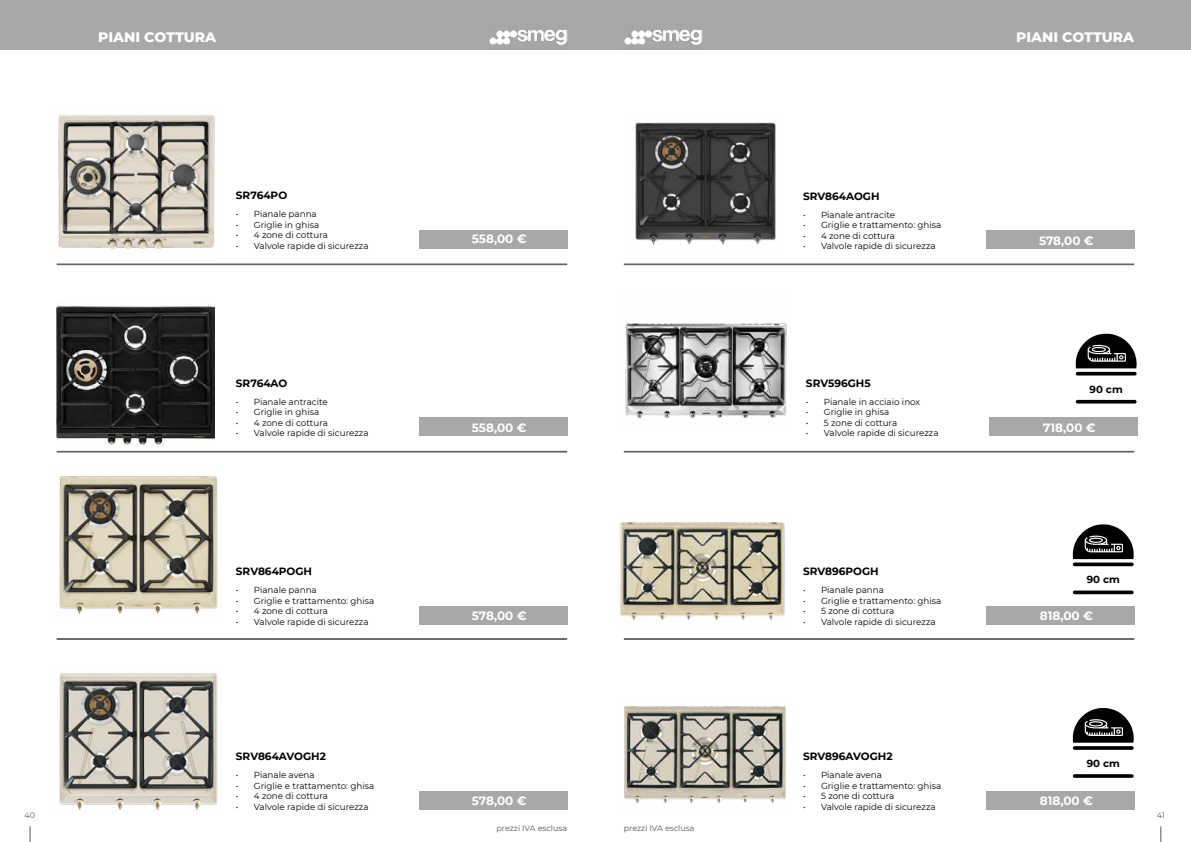
<style>
.page{position:relative;width:1191px;height:842px;background:#fff}
.page>*{position:absolute;margin:0;border:0;box-sizing:border-box;transform-origin:0 0}
.t1{font:800 14px "Montserrat";color:#fff}
.t2{font:700 12px "Montserrat";color:#fff}
.t3{font:700 10.5px "Montserrat";color:#000}
.t4{font:700 10.2px "Montserrat";color:#000}
.t5{font:8.8px "Montserrat";color:#000}
.t6{font:8px "Montserrat";color:#575756}
</style>
<div class="page">
<div style="left:595px;top:0;width:596px;height:50px;background:#a8a8a7"></div>
<div style="left:0;top:0;width:595px;height:50px;background:#a8a8a7"></div>
<svg style="left:30px;top:826px;width:1px;height:16px"></svg>
<svg style="left:1160px;top:826px;width:1px;height:16px"></svg>
<img style="left:624px;top:29px;width:78px;height:16px">
<img style="left:489px;top:29px;width:78px;height:16px">
<div style="left:986px;top:230px;width:148px;height:19px;background:#a8a8a7"></div>
<img style="left:635px;top:122px;width:141px;height:123px">
<hr style="left:57px;top:264px;width:510px;height:1px;background:#575756">
<hr style="left:57px;top:265px;width:510px;height:1px;background:#575756">
<hr style="left:57px;top:638px;width:510px;height:1px;background:#575756">
<hr style="left:57px;top:639px;width:510px;height:1px;background:#575756">
<div style="left:419px;top:606px;width:148px;height:19px;background:#a8a8a7"></div>
<img style="left:59px;top:476px;width:159px;height:138px">
<div style="left:419px;top:417px;width:148px;height:19px;background:#a8a8a7"></div>
<img style="left:57px;top:305px;width:157px;height:146px">
<hr style="left:624px;top:264px;width:510px;height:1px;background:#575756">
<hr style="left:624px;top:265px;width:510px;height:1px;background:#575756">
<hr style="left:624px;top:638px;width:510px;height:1px;background:#575756">
<hr style="left:624px;top:639px;width:510px;height:1px;background:#575756">
<hr style="left:624px;top:451px;width:510px;height:1px;background:#575756">
<hr style="left:624px;top:452px;width:510px;height:1px;background:#575756">
<img style="left:619px;top:522px;width:166px;height:99px">
<div style="left:986px;top:606px;width:148px;height:19px;background:#a8a8a7"></div>
<svg style="left:1072px;top:591px;width:61px;height:3px"></svg>
<svg style="left:1072px;top:524px;width:61px;height:42px"></svg>
<div style="left:986px;top:791px;width:148px;height:19px;background:#a8a8a7"></div>
<img style="left:624px;top:706px;width:162px;height:98px">
<svg style="left:1072px;top:774px;width:61px;height:4px"></svg>
<svg style="left:1072px;top:708px;width:61px;height:42px"></svg>
<img style="left:59px;top:673px;width:158px;height:137px">
<div style="left:419px;top:791px;width:148px;height:19px;background:#a8a8a7"></div>
<hr style="left:57px;top:451px;width:510px;height:1px;background:#575756">
<hr style="left:57px;top:452px;width:510px;height:1px;background:#575756">
<img style="left:625px;top:323px;width:162px;height:96px">
<div style="left:989px;top:417px;width:148px;height:19px;background:#a8a8a7"></div>
<svg style="left:1075px;top:400px;width:61px;height:4px"></svg>
<svg style="left:1075px;top:334px;width:61px;height:41px"></svg>
<div style="left:419px;top:230px;width:148px;height:19px;background:#a8a8a7"></div>
<img style="left:58px;top:115px;width:157px;height:135px">
<h1 class="t1" style="left:98px;top:27px;width:119px">PIANI COTTURA</h1>
<h1 class="t1" style="left:1016px;top:27px;width:119px">PIANI COTTURA</h1>
<p class="t3" style="left:236px;top:188px;width:53px">SR764PO</p>
<p class="t3" style="left:803px;top:188px;width:78px">SRV864AOGH</p>
<p class="t5" style="left:236px;top:208px;width:82px">• Pianale panna</p>
<p class="t5" style="left:236px;top:219px;width:85px">• Griglie in ghisa</p>
<p class="t5" style="left:236px;top:229px;width:94px">• 4 zone di cottura</p>
<p class="t5" style="left:236px;top:240px;width:134px">• Valvole rapide di sicurezza</p>
<h2 class="t2" style="left:472px;top:230px;width:56px">558,00 €</h2>
<p class="t5" style="left:803px;top:208px;width:93px">• Pianale antracite</p>
<p class="t5" style="left:803px;top:219px;width:140px">• Griglie e trattamento: ghisa</p>
<p class="t5" style="left:803px;top:229px;width:94px">• 4 zone di cottura</p>
<p class="t5" style="left:803px;top:240px;width:134px">• Valvole rapide di sicurezza</p>
<h2 class="t2" style="left:1039px;top:232px;width:56px">578,00 €</h2>
<p class="t3" style="left:236px;top:375px;width:53px">SR764AO</p>
<p class="t3" style="left:806px;top:375px;width:66px">SRV596GH5</p>
<p class="t4" style="left:1089px;top:382px;width:35px">90 cm</p>
<p class="t5" style="left:236px;top:395px;width:93px">• Pianale antracite</p>
<p class="t5" style="left:236px;top:406px;width:85px">• Griglie in ghisa</p>
<p class="t5" style="left:236px;top:416px;width:94px">• 4 zone di cottura</p>
<p class="t5" style="left:236px;top:427px;width:134px">• Valvole rapide di sicurezza</p>
<h2 class="t2" style="left:472px;top:419px;width:56px">558,00 €</h2>
<p class="t5" style="left:806px;top:395px;width:116px">• Pianale in acciaio inox</p>
<p class="t5" style="left:806px;top:406px;width:85px">• Griglie in ghisa</p>
<p class="t5" style="left:806px;top:416px;width:93px">• 5 zone di cottura</p>
<p class="t5" style="left:806px;top:427px;width:134px">• Valvole rapide di sicurezza</p>
<h2 class="t2" style="left:1043px;top:419px;width:54px">718,00 €</h2>
<p class="t3" style="left:236px;top:564px;width:78px">SRV864POGH</p>
<p class="t3" style="left:803px;top:564px;width:77px">SRV896POGH</p>
<p class="t4" style="left:1086px;top:572px;width:35px">90 cm</p>
<p class="t5" style="left:236px;top:584px;width:82px">• Pianale panna</p>
<p class="t5" style="left:236px;top:595px;width:140px">• Griglie e trattamento: ghisa</p>
<p class="t5" style="left:236px;top:605px;width:94px">• 4 zone di cottura</p>
<p class="t5" style="left:236px;top:616px;width:134px">• Valvole rapide di sicurezza</p>
<h2 class="t2" style="left:472px;top:607px;width:56px">578,00 €</h2>
<p class="t5" style="left:803px;top:584px;width:82px">• Pianale panna</p>
<p class="t5" style="left:803px;top:595px;width:140px">• Griglie e trattamento: ghisa</p>
<p class="t5" style="left:803px;top:605px;width:93px">• 5 zone di cottura</p>
<p class="t5" style="left:803px;top:616px;width:134px">• Valvole rapide di sicurezza</p>
<h2 class="t2" style="left:1039px;top:607px;width:55px">818,00 €</h2>
<p class="t3" style="left:236px;top:749px;width:91px">SRV864AVOGH2</p>
<p class="t3" style="left:803px;top:749px;width:91px">SRV896AVOGH2</p>
<p class="t4" style="left:1086px;top:756px;width:35px">90 cm</p>
<p class="t5" style="left:236px;top:769px;width:80px">• Pianale avena</p>
<p class="t5" style="left:236px;top:779px;width:140px">• Griglie e trattamento: ghisa</p>
<p class="t5" style="left:236px;top:790px;width:94px">• 4 zone di cottura</p>
<p class="t5" style="left:236px;top:800px;width:134px">• Valvole rapide di sicurezza</p>
<p class="t5" style="left:803px;top:769px;width:80px">• Pianale avena</p>
<p class="t5" style="left:803px;top:779px;width:140px">• Griglie e trattamento: ghisa</p>
<p class="t5" style="left:803px;top:790px;width:93px">• 5 zone di cottura</p>
<p class="t5" style="left:803px;top:800px;width:134px">• Valvole rapide di sicurezza</p>
<h2 class="t2" style="left:472px;top:792px;width:56px">578,00 €</h2>
<h2 class="t2" style="left:1039px;top:792px;width:55px">818,00 €</h2>
<p class="t6" style="left:25px;top:809px;width:12px">40</p>
<p class="t6" style="left:1156px;top:809px;width:9px">41</p>
<p class="t6" style="left:496px;top:823px;width:72px">prezzi IVA esclusa</p>
<p class="t6" style="left:624px;top:823px;width:72px">prezzi IVA esclusa</p>
</div>
